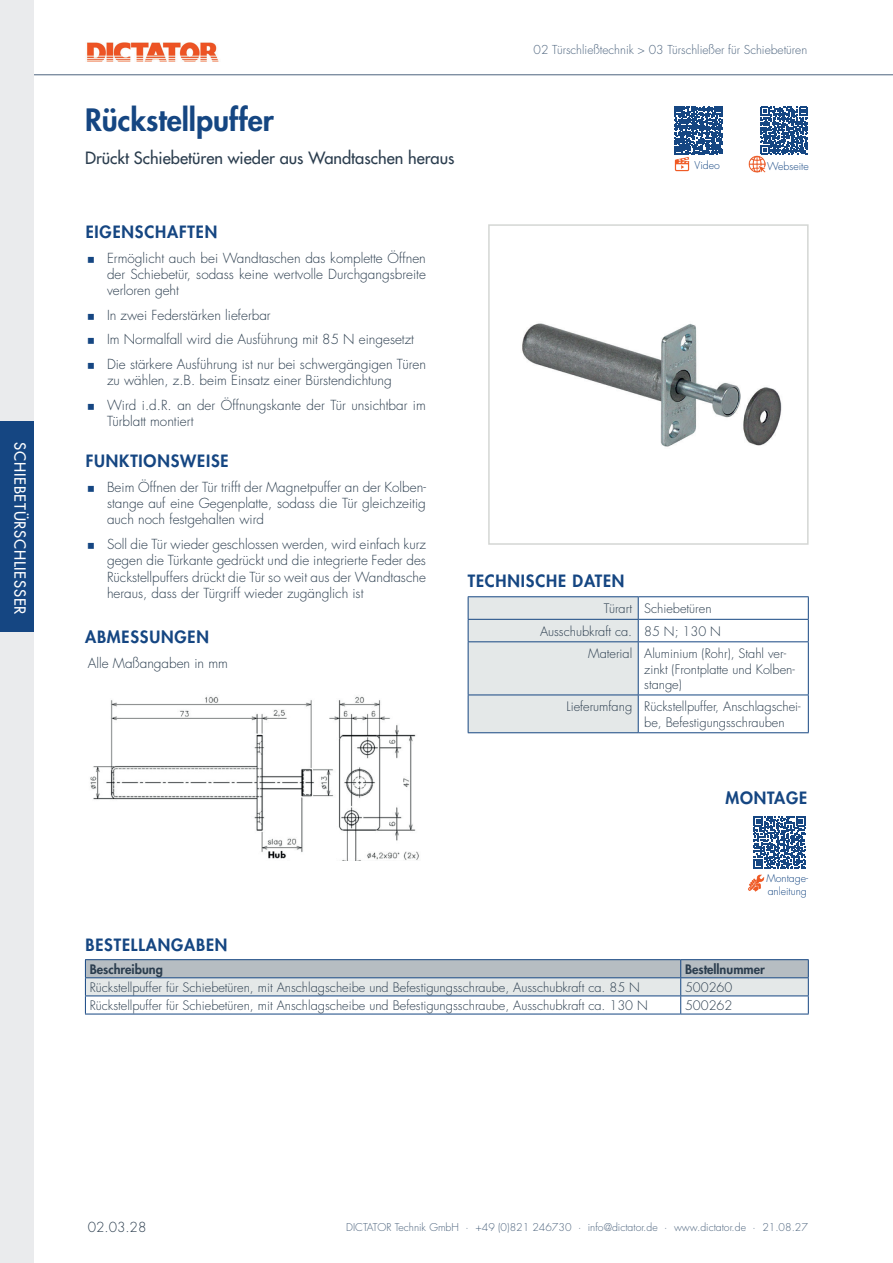
<style>
.page{position:relative;width:893px;height:1263px;background:#fff}
.page>*{position:absolute;margin:0;border:0;box-sizing:border-box;transform-origin:0 0}
.t1{font:800 30px "Futura Std";color:#154682}
.t2{font:800 16.5px "Futura Std";letter-spacing:.05em;color:#154682}
.t3{font:500 16.5px "Futura Std";color:#2b3d4e}
.t4{font:500 15px "Futura Std";letter-spacing:.05em;color:#fff}
.t5{font:300 13.5px/16.2px "Futura Std";color:#2b3d4e;text-align:justify}
.t6{font:300 12.75px/15.3px "Futura Std";color:#2b3d4e}
.t7{font:800 12.75px "Futura Std";color:#2b3d4e}
.t8{font:300 12px "Futura Std";color:#4d647e}
.t9{font:300 10.5px "Futura Std";color:#4d647e}
.t10{font:300 10.5px/12.6px "Futura Std";color:#154682}
</style>
<div class="page">
<div style="left:0;top:0;width:34px;height:1263px;background:#eaebed"></div>
<img style="left:87px;top:43px;width:132px;height:19px">
<hr style="left:34px;top:74px;width:859px;height:1px;background:#4d647e">
<div style="left:0;top:422px;width:34px;height:210px;background:#154682"></div>
<img style="left:522px;top:323px;width:260px;height:124px">
<div style="left:488px;top:224px;width:321px;height:321px;border:2px solid #d4d6d4"></div>
<img style="left:90px;top:696px;width:329px;height:165px">
<hr style="left:468px;top:596px;width:170px;height:1px;background:#154682">
<hr style="left:638px;top:596px;width:171px;height:1px;background:#154682">
<hr style="left:638px;top:619px;width:171px;height:1px;background:#154682">
<div style="left:468px;top:597px;width:171px;height:135px;background:#e4e8e8"></div>
<svg style="left:808px;top:597px;width:1px;height:44px"></svg>
<hr style="left:468px;top:641px;width:170px;height:1px;background:#154682">
<hr style="left:468px;top:642px;width:1px;height:52px;background:#154682">
<hr style="left:638px;top:641px;width:171px;height:1px;background:#154682">
<hr style="left:638px;top:642px;width:1px;height:52px;background:#154682">
<hr style="left:808px;top:642px;width:1px;height:52px;background:#154682">
<hr style="left:468px;top:694px;width:170px;height:1px;background:#154682">
<hr style="left:468px;top:695px;width:1px;height:37px;background:#154682">
<hr style="left:638px;top:694px;width:171px;height:1px;background:#154682">
<hr style="left:638px;top:695px;width:1px;height:37px;background:#154682">
<hr style="left:808px;top:695px;width:1px;height:37px;background:#154682">
<hr style="left:468px;top:732px;width:170px;height:1px;background:#154682">
<hr style="left:638px;top:732px;width:171px;height:1px;background:#154682">
<hr style="left:85px;top:1014px;width:596px;height:1px;background:#154682">
<svg style="left:85px;top:960px;width:724px;height:54px"></svg>
<hr style="left:681px;top:1014px;width:128px;height:1px;background:#154682">
<hr style="left:85px;top:959px;width:596px;height:1px;background:#154682">
<hr style="left:681px;top:959px;width:128px;height:1px;background:#154682">
<svg style="left:760px;top:107px;width:48px;height:47px"></svg>
<svg style="left:674px;top:106px;width:49px;height:49px"></svg>
<img style="left:674px;top:157px;width:16px;height:15px">
<img style="left:748px;top:156px;width:17px;height:17px">
<svg style="left:753px;top:816px;width:53px;height:53px"></svg>
<img style="left:748px;top:875px;width:16px;height:17px">
<p class="t4" style="left:29px;top:442px;width:173px;rotate:90deg">SCHIEBETÜRSCHLIESSER</p>
<h1 class="t1" style="left:85px;top:101px;width:190px">Rückstellpuffer</h1>
<p class="t3" style="left:85px;top:147px;width:371px">Drückt Schiebetüren wieder aus Wandtaschen heraus</p>
<p class="t8" style="left:534px;top:42px;width:275px">02 Türschließtechnik &gt; 03 Türschließer für Schiebetüren</p>
<p class="t10" style="left:695px;top:160px;width:27px">Video</p>
<p class="t10" style="left:767px;top:160px;width:43px">Webseite</p>
<p class="t2" style="left:86px;top:221px;width:133px">EIGENSCHAFTEN</p>
<p class="t5" style="left:107px;top:250px;width:320px">Ermöglicht auch bei Wandtaschen das komplette Öffnen der Schiebetür, sodass keine wertvolle Durchgangsbreite verloren geht</p>
<p class="t5" style="left:107px;top:303px;width:320px;line-height:24.8px;text-align:left">In zwei Federstärken lieferbar<br>Im Normalfall wird die Ausführung mit 85 N eingesetzt<br>Die stärkere Ausführung ist nur bei schwergängigen Türen</p>
<p class="t5" style="left:107px;top:368px;width:320px;line-height:24.8px">zu wählen, z.B. beim Einsatz einer Bürstendichtung<br>Wird i.d.R. an der Öffnungskante der Tür unsichtbar im</p>
<p class="t5" style="left:107px;top:414px;width:88px">Türblatt montiert</p>
<p class="t2" style="left:86px;top:451px;width:144px">FUNKTIONSWEISE</p>
<p class="t5" style="left:107px;top:479px;width:320px">Beim Öffnen der Tür trifft der Magnetpuffer an der Kolben&shy;stange auf eine Gegenplatte, sodass die Tür gleichzeitig auch noch festgehalten wird</p>
<p class="t5" style="left:107px;top:536px;width:320px">Soll die Tür wieder geschlossen werden, wird einfach kurz gegen die Türkante gedrückt und die integrierte Feder des Rückstellpuffers drückt die Tür so weit aus der Wandtasche heraus, dass der Türgriff wieder zugänglich ist</p>
<p class="t2" style="left:85px;top:626px;width:125px">ABMESSUNGEN</p>
<p class="t5" style="left:88px;top:655px;width:142px">Alle Maßangaben in mm</p>
<p class="t2" style="left:468px;top:570px;width:158px">TECHNISCHE DATEN</p>
<p class="t6" style="left:604px;top:601px;width:109px">Türart Schiebetüren</p>
<p class="t6" style="left:540px;top:624px;width:183px">Ausschubkraft ca. 85 N; 130 N</p>
<p class="t6" style="left:588px;top:646px;width:199px">Material Aluminium (Rohr), Stahl ver-</p>
<p class="t6" style="left:644px;top:662px;width:152px">zinkt (Frontplatte und Kolben&shy;stange)</p>
<p class="t6" style="left:644px;top:699px;width:158px;text-indent:-78px">Lieferumfang Rückstellpuffer, Anschlagschei&shy;be, Befestigungsschrauben</p>
<p class="t2" style="left:725px;top:788px;width:83px">MONTAGE</p>
<p class="t10" style="left:766px;top:872px;width:43px">Montage&shy;anleitung</p>
<p class="t2" style="left:85px;top:935px;width:144px">BESTELLANGABEN</p>
<p class="t7" style="left:90px;top:961px;width:75px">Beschreibung</p>
<p class="t7" style="left:685px;top:961px;width:81px">Bestellnummer</p>
<p class="t6" style="left:90px;top:980px;width:552px">Rückstellpuffer für Schiebetüren, mit Anschlagscheibe und Befestigungsschraube, Ausschubkraft ca. 85 N</p>
<p class="t6" style="left:685px;top:980px;width:49px">500260</p>
<p class="t6" style="left:90px;top:998px;width:560px">Rückstellpuffer für Schiebetüren, mit Anschlagscheibe und Befestigungsschraube, Ausschubkraft ca. 130 N</p>
<p class="t6" style="left:685px;top:998px;width:49px">500262</p>
<p class="t5" style="left:88px;top:1219px;width:60px">02.03.28</p>
<p class="t9" style="left:346px;top:1221px;width:463px">DICTATOR Technik GmbH · +49 (0)821 246730 · info@dictator.de · www.dictator.de · 21.08.27</p>
</div>
